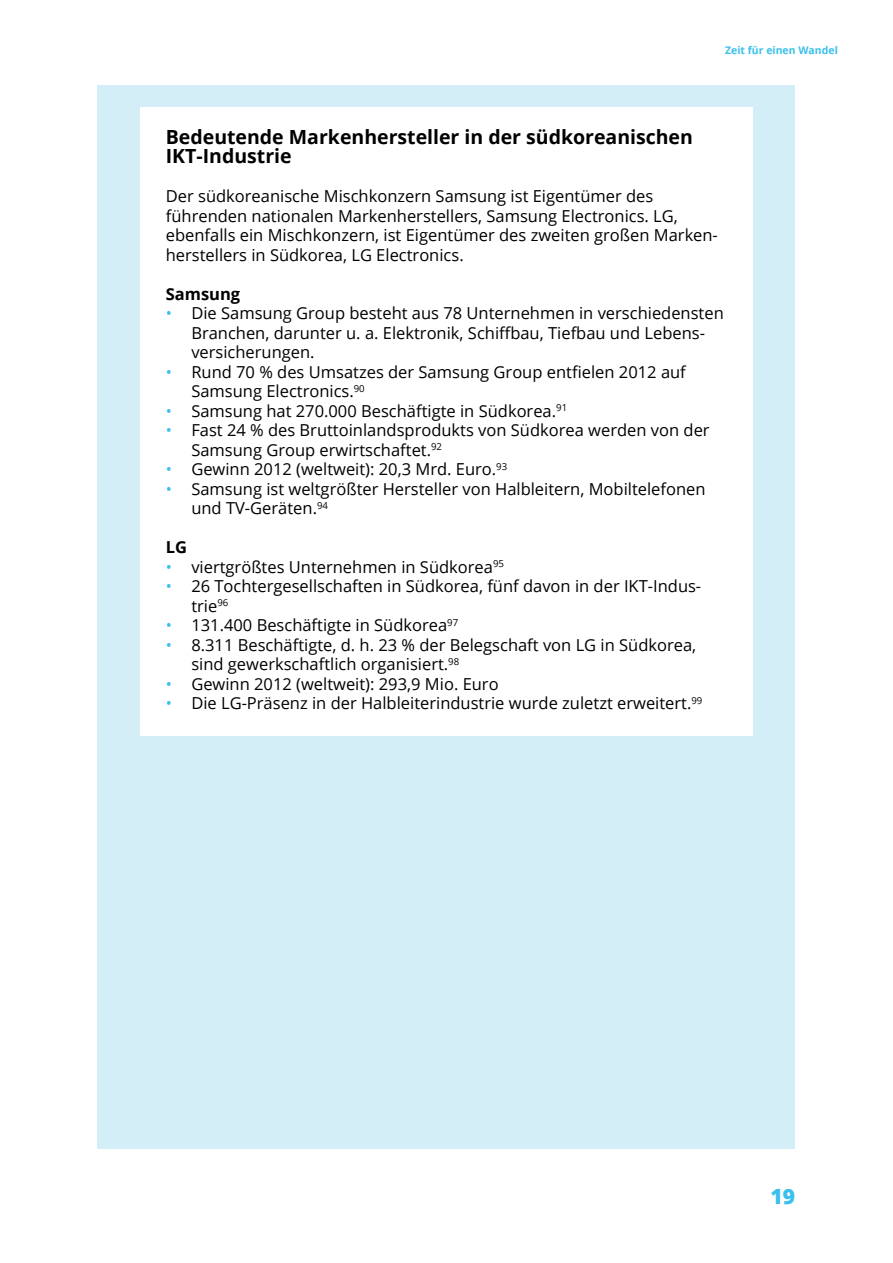
<style>
.page{position:relative;width:893px;height:1263px;background:#fff}
.page>*{position:absolute;margin:0;border:0;box-sizing:border-box;transform-origin:0 0}
.t1{font:800 21px "Open Sans";color:#3bc0ec}
.t2{font:700 19.5px/19.5px "Open Sans";color:#000}
.t3{font:16.5px/19.5px "Open Sans";color:#000}
.t4{font:700 16.5px "Open Sans";color:#000}
.t5{font:700 10.5px "Open Sans";color:#3bc0ec}
.s1{color:#3bc0ec}
</style>
<div class="page">
<div style="left:98px;top:85px;width:697px;height:1063px;background:#d4eef8"></div>
<div style="left:140px;top:108px;width:612px;height:628px;background:#fff"></div>
<p class="t5" style="left:725px;top:43px;width:114px">Zeit für einen Wandel</p>
<p class="t2" style="left:166px;top:126px;width:529px">Bedeutende Markenhersteller in der südkoreanischen<br>IKT-Industrie</p>
<p class="t3" style="left:166px;top:186px;width:554px">Der südkoreanische Mischkonzern Samsung ist Eigentümer des führenden nationalen Markenherstellers, Samsung Electronics. LG, ebenfalls ein Mischkonzern, ist Eigentümer des zweiten großen Marken&shy;herstellers in Südkorea, LG Electronics.</p>
<p class="t4" style="left:166px;top:282px;width:76px">Samsung</p>
<p class="t3" style="left:191px;top:303px;width:534px;text-indent:-26px"><span class="s1">•</span> Die Samsung Group besteht aus 78 Unternehmen in verschiedensten<br>Branchen, darunter u. a. Elektronik, Schiffbau, Tiefbau und Lebens&shy;versicherungen.</p>
<p class="t3" style="left:191px;top:361px;width:496px;text-indent:-26px"><span class="s1">•</span> Rund 70 % des Umsatzes der Samsung Group entfielen 2012 auf<br>Samsung Electronics.<sup>90</sup></p>
<p class="t3" style="left:166px;top:400px;width:403px"><span class="s1">•</span> Samsung hat 270.000 Beschäftigte in Südkorea.<sup>91</sup></p>
<p class="t3" style="left:191px;top:420px;width:520px;text-indent:-26px"><span class="s1">•</span> Fast 24 % des Bruttoinlandsprodukts von Südkorea werden von der<br>Samsung Group erwirtschaftet.<sup>92</sup></p>
<p class="t3" style="left:166px;top:459px;width:343px"><span class="s1">•</span> Gewinn 2012 (weltweit): 20,3 Mrd. Euro.<sup>93</sup></p>
<p class="t3" style="left:191px;top:478px;width:516px;text-indent:-26px"><span class="s1">•</span> Samsung ist weltgrößter Hersteller von Halbleitern, Mobiltelefonen und TV-Geräten.<sup>94</sup></p>
<p class="t4" style="left:166px;top:535px;width:23px">LG</p>
<p class="t3" style="left:166px;top:556px;width:340px"><span class="s1">•</span> viertgrößtes Unternehmen in Südkorea<sup>95</sup></p>
<p class="t3" style="left:191px;top:576px;width:511px;text-indent:-26px"><span class="s1">•</span> 26 Tochtergesellschaften in Südkorea, fünf davon in der IKT-Indus&shy;trie<sup>96</sup></p>
<p class="t3" style="left:166px;top:615px;width:294px"><span class="s1">•</span> 131.400 Beschäftigte in Südkorea<sup>97</sup></p>
<p class="t3" style="left:191px;top:634px;width:506px;text-indent:-26px"><span class="s1">•</span> 8.311 Beschäftigte, d. h. 23 % der Belegschaft von LG in Südkorea, sind gewerkschaftlich organisiert.<sup>98</sup></p>
<p class="t3" style="left:166px;top:673px;width:334px"><span class="s1">•</span> Gewinn 2012 (weltweit): 293,9 Mio. Euro</p>
<p class="t3" style="left:166px;top:693px;width:538px"><span class="s1">•</span> Die LG-Präsenz in der Halbleiterindustrie wurde zuletzt erweitert.<sup>99</sup></p>
<p class="t1" style="left:771px;top:1180px;width:26px">19</p>
</div>
